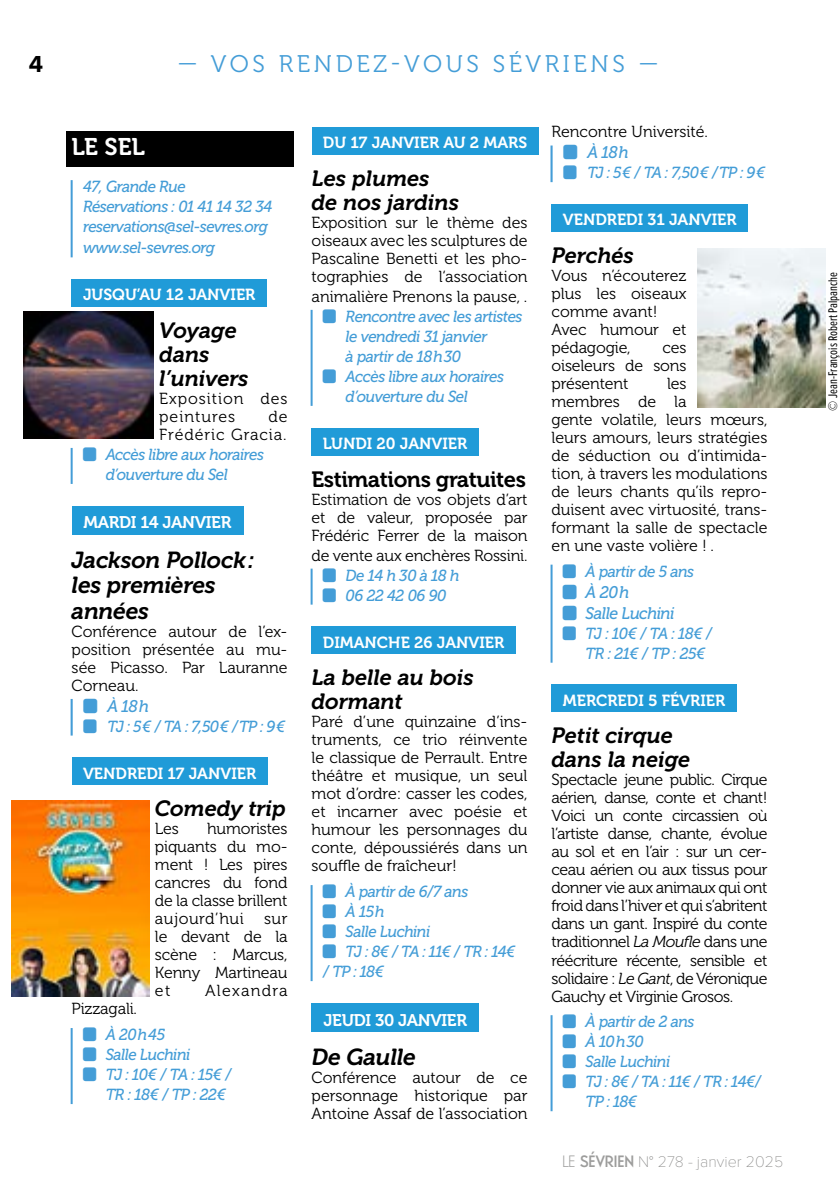
<style>
.page{position:relative;width:840px;height:1191px;background:#fff}
.page>*{position:absolute;margin:0;border:0;box-sizing:border-box;transform-origin:0 0}
.t1{font:24px "Museo 300";letter-spacing:.15em;color:#449dd7}
.t2{font:24px "Museo 700";color:#fff}
.t3{font:700 24px "Proxima Nova";color:#000}
.t4{font:italic 23.2px/25.2px "Museo 700";letter-spacing:-.01em;color:#000}
.t5{font:italic 22px/24px "Museo 700";color:#000}
.t6{font:22px "Museo 700";letter-spacing:-.02em;color:#000}
.t7{font:16.8px "Museo 700";letter-spacing:-.02em;color:#fff}
.t8{font:italic 16.8px/21px "Museo 500";letter-spacing:-.03em;color:#449dd7;scale:.96 1}
.t9{font:16px/18px "Museo 300";color:#000;text-align:justify}
.t10{font:italic 16px/20px "Museo 500";letter-spacing:-.03em;color:#449dd7;scale:.96 1}
.t11{font:16px "Museo 700";color:#fff}
.t12{font:16px/18px "Museo 300";letter-spacing:.06em;color:#000}
.t13{font:100 16px "Proxima Nova T";color:#858584}
.t14{font:16px "Museo 300";letter-spacing:.08em;color:#000}
.t15{font:13px "Proxima Nova Ex Cn";color:#000}
.s1{font-style:italic}
.s2{font-family:"Guildford Pro";font-weight:300;color:#9d9d9c}
.s3{font-family:"Guildford Pro";font-weight:500;color:#9d9d9c}
</style>
<div class="page">
<div style="left:66px;top:131px;width:227px;height:36px;background:#000"></div>
<hr style="left:71px;top:180px;width:2px;height:77px;background:#449dd7">
<div style="left:72px;top:279px;width:194px;height:27px;background:#209bd8"></div>
<hr style="left:71px;top:448px;width:2px;height:36px;background:#449dd7">
<div style="left:72px;top:506px;width:171px;height:29px;background:#209bd8"></div>
<hr style="left:71px;top:699px;width:2px;height:36px;background:#449dd7">
<div style="left:72px;top:757px;width:195px;height:28px;background:#209bd8"></div>
<hr style="left:71px;top:1028px;width:2px;height:76px;background:#449dd7">
<div style="left:311px;top:127px;width:227px;height:27px;background:#209bd8"></div>
<hr style="left:310px;top:310px;width:2px;height:96px;background:#449dd7">
<div style="left:311px;top:428px;width:167px;height:27px;background:#209bd8"></div>
<hr style="left:310px;top:568px;width:2px;height:36px;background:#449dd7">
<div style="left:311px;top:626px;width:204px;height:28px;background:#209bd8"></div>
<hr style="left:310px;top:885px;width:2px;height:96px;background:#449dd7">
<div style="left:311px;top:1003px;width:168px;height:29px;background:#209bd8"></div>
<hr style="left:550px;top:145px;width:2px;height:37px;background:#449dd7">
<div style="left:551px;top:204px;width:196px;height:27px;background:#209bd8"></div>
<hr style="left:550px;top:564px;width:2px;height:98px;background:#449dd7">
<div style="left:551px;top:684px;width:185px;height:28px;background:#209bd8"></div>
<hr style="left:550px;top:1015px;width:2px;height:96px;background:#449dd7">
<img style="left:23px;top:311px;width:130px;height:127px">
<img style="left:11px;top:801px;width:138px;height:195px">
<img style="left:697px;top:248px;width:128px;height:160px">
<h1 class="t3" style="left:29px;top:46px;width:16px">4</h1>
<h1 class="t1" style="left:177px;top:51px;width:482px">— VOS RENDEZ-VOUS SÉVRIENS —</h1>
<h1 class="t2" style="left:72px;top:133px;width:75px">LE SEL</h1>
<p class="t10" style="left:83px;top:176px;width:199px">47, Grande Rue<br>Réservations : 01 41 14 32 34 reservations@sel-sevres.org www.sel-sevres.org</p>
<p class="t11" style="left:83px;top:286px;width:174px">JUSQU’AU 12 JANVIER</p>
<h3 class="t5" style="left:159px;top:318px;width:91px">Voyage dans l’univers</h3>
<p class="t12" style="left:159px;top:390px;width:130px">Exposition des peintures</p>
<p class="t12" style="left:159px;top:408px;width:130px;text-align:right">de<br>Frédéric Gracia.</p>
<p class="t10" style="left:106px;top:444px;width:166px">Accès libre aux horaires d’ouverture du Sel</p>
<p class="t7" style="left:83px;top:513px;width:149px">MARDI 14 JANVIER</p>
<h2 class="t4" style="left:72px;top:547px;width:184px">Jackson Pollock: les premières années</h2>
<p class="t9" style="left:72px;top:622px;width:217px">Conférence autour de l’ex&shy;position présentée au mu&shy;sée Picasso. Par Lauranne Corneau.</p>
<p class="t8" style="left:107px;top:695px;width:45px">À 18h</p>
<p class="t10" style="left:107px;top:716px;width:187px">TJ : 5€ / TA : 7,50€ /TP : 9€</p>
<p class="t11" style="left:83px;top:764px;width:175px">VENDREDI 17 JANVIER</p>
<h3 class="t5" style="left:155px;top:796px;width:132px">Comedy trip</h3>
<p class="t9" style="left:155px;top:820px;width:25px">Les</p>
<p class="t9" style="left:155px;top:820px;width:134px;text-indent:52px">humoristes piquants du mo&shy;ment ! Les pires cancres du fond de la classe brillent aujourd’hui</p>
<p class="t9" style="left:155px;top:910px;width:134px;text-indent:109px">sur le devant de la scène : Marcus, Kenny Martineau et</p>
<p class="t14" style="left:205px;top:982px;width:84px">Alexandra</p>
<p class="t9" style="left:72px;top:1000px;width:67px">Pizzagali.</p>
<p class="t10" style="left:106px;top:1024px;width:133px">À 20h45<br>Salle Luchini<br>TJ : 10€ / TA : 15€ /<br>TR : 18€ / TP : 22€</p>
<p class="t11" style="left:323px;top:134px;width:205px">DU 17 JANVIER AU 2 MARS</p>
<h3 class="t5" style="left:311px;top:166px;width:149px">Les plumes de nos jardins</h3>
<p class="t9" style="left:311px;top:214px;width:217px">Exposition sur le thème des oiseaux avec les sculptures de Pascaline Benetti et les pho&shy;tographies de l‘association</p>
<p class="t9" style="left:311px;top:288px;width:217px">animalière Prenons la pause, .</p>
<p class="t10" style="left:345px;top:306px;width:186px">Rencontre avec les artistes le vendredi 31 janvier<br>à partir de 18h30<br>Accès libre aux horaires d’ouverture du Sel</p>
<p class="t11" style="left:323px;top:434px;width:146px">LUNDI 20 JANVIER</p>
<h3 class="t6" style="left:311px;top:467px;width:216px">Estimations gratuites</h3>
<p class="t9" style="left:311px;top:490px;width:217px">Estimation de vos objets d’art et de valeur, proposée par Frédéric Ferrer de la maison</p>
<p class="t9" style="left:311px;top:546px;width:217px">de vente aux enchères Rossini.</p>
<p class="t10" style="left:345px;top:565px;width:120px">De 14 h 30 à 18 h<br>06 22 42 06 90</p>
<p class="t11" style="left:323px;top:633px;width:183px">DIMANCHE 26 JANVIER</p>
<h3 class="t5" style="left:311px;top:666px;width:163px">La belle au bois dormant</h3>
<p class="t9" style="left:311px;top:713px;width:217px">Paré d’une quinzaine d’ins&shy;truments, ce trio réinvente le classique de Perrault. Entre théâtre et musique, un seul mot d’ordre: casser les codes, et incarner avec poésie et humour les personnages du conte, dépoussiérés dans un souffle de fraîcheur!</p>
<p class="t10" style="left:345px;top:881px;width:129px">À partir de 6/7 ans</p>
<p class="t10" style="left:345px;top:901px;width:42px">À 15h</p>
<p class="t10" style="left:345px;top:921px;width:90px">Salle Luchini</p>
<p class="t10" style="left:345px;top:941px;width:178px">TJ : 8€ / TA : 11€ / TR : 14€</p>
<p class="t10" style="left:323px;top:961px;width:65px">/ TP : 18€</p>
<p class="t7" style="left:323px;top:1010px;width:145px">JEUDI 30 JANVIER</p>
<h2 class="t4" style="left:311px;top:1044px;width:106px">De Gaulle</h2>
<p class="t9" style="left:311px;top:1069px;width:217px">Conférence autour de ce personnage historique par Antoine Assaf de l’association</p>
<p class="t9" style="left:551px;top:123px;width:158px">Rencontre Université.</p>
<p class="t8" style="left:587px;top:142px;width:45px">À 18h</p>
<p class="t10" style="left:587px;top:163px;width:187px">TJ : 5€ / TA : 7,50€ /TP : 9€</p>
<p class="t11" style="left:562px;top:211px;width:175px">VENDREDI 31 JANVIER</p>
<h3 class="t5" style="left:551px;top:243px;width:84px">Perchés</h3>
<p class="t9" style="left:551px;top:267px;width:136px;text-align:left">Vous n’écouterez plus les oiseaux comme avant!<br>Avec humour et pédagogie,</p>
<p class="t9" style="left:551px;top:339px;width:136px;text-indent:111px">ces oiseleurs de sons présentent</p>
<p class="t9" style="left:551px;top:375px;width:217px;text-align:left;text-indent:115px">les<br>membres de la<br>gente volatile, leurs mœurs, leurs amours, leurs stratégies de séduction ou d’intimida&shy;tion, à travers les modulations de leurs chants qu’ils repro&shy;duisent avec virtuosité, trans&shy;formant la salle de spectacle en une vaste volière ! .</p>
<p class="t10" style="left:585px;top:561px;width:114px">À partir de 5 ans</p>
<p class="t8" style="left:585px;top:581px;width:94px">À 20h<br>Salle Luchini</p>
<p class="t10" style="left:585px;top:623px;width:133px">TJ : 10€ / TA : 18€ /<br>TR : 21€ / TP : 25€</p>
<p class="t11" style="left:562px;top:691px;width:164px">MERCREDI 5 FÉVRIER</p>
<h3 class="t5" style="left:551px;top:724px;width:140px">Petit cirque dans la neige</h3>
<p class="t9" style="left:551px;top:771px;width:217px">Spectacle jeune public. Cirque aérien, danse, conte et chant!<br>Voici un conte circassien où l’artiste danse, chante, évolue au sol et en l’air : sur un cer&shy;ceau aérien ou aux tissus pour donner vie aux animaux qui ont froid dans l’hiver et qui s’abritent dans un gant. Inspiré du conte traditionnel <span class="s1">La Moufle</span> dans une réécriture récente, sensible et solidaire : <span class="s1">Le Gant</span>, de Véronique Gauchy et Virginie Grosos.</p>
<p class="t10" style="left:585px;top:1011px;width:184px">À partir de 2 ans<br>À 10h30<br>Salle Luchini<br>TJ : 8€ / TA : 11€ / TR : 14€/<br>TP : 18€</p>
<p class="t13" style="left:561px;top:1149px;width:223px"><span class="s2">LE</span> <span class="s3">SÉVRIEN</span> N° 278 - janvier 2025</p>
<p class="t15" style="left:822px;top:410px;width:140px;rotate:-90deg">© Jean-François Robert Palpanche</p>
</div>
